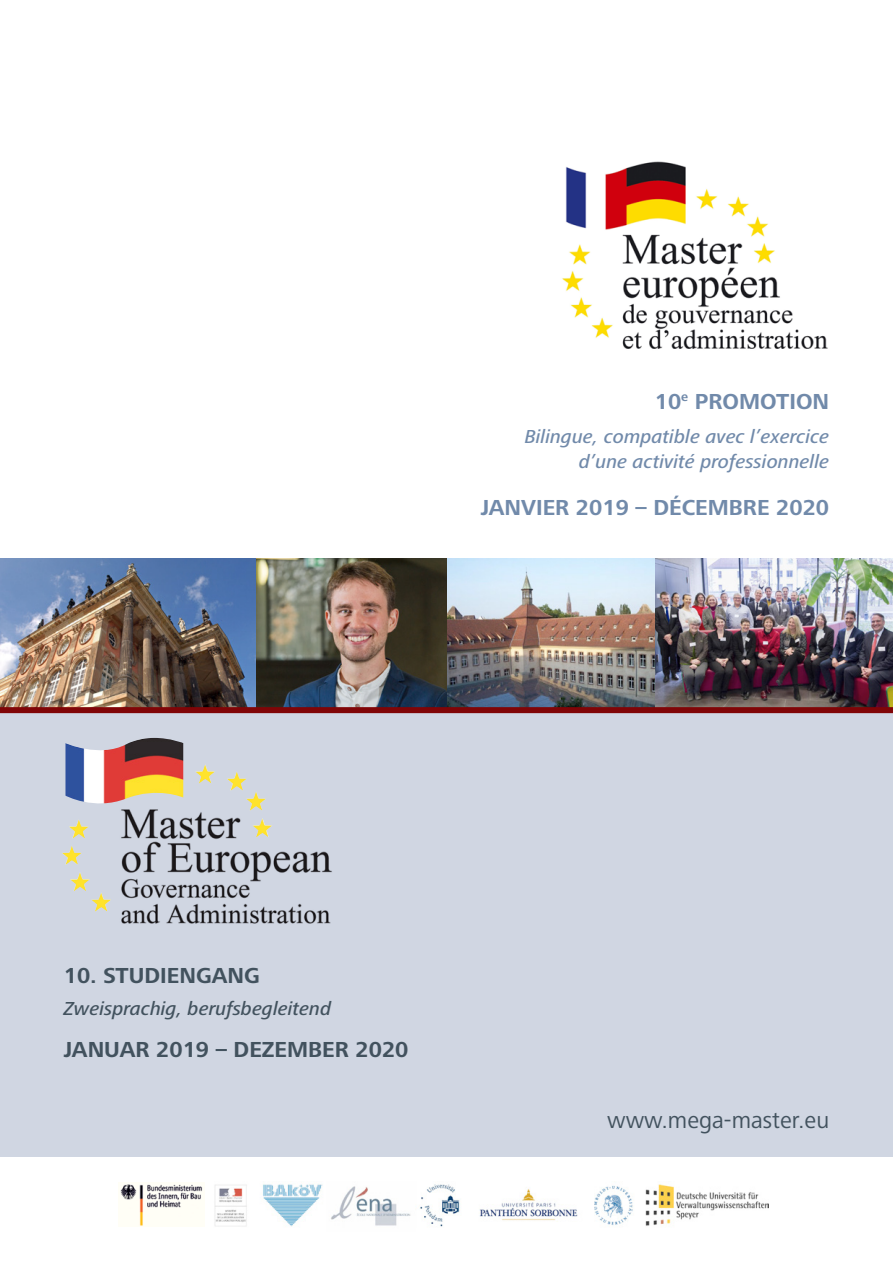
<style>
.page{position:relative;width:893px;height:1263px;background:#fff}
.page>*{position:absolute;margin:0;border:0;box-sizing:border-box;transform-origin:0 0}
.t1{font:24px "Frutiger Next LT";color:#42525e}
.t2{font:700 22.5px "Frutiger Next LT";color:#42525e}
.t3{font:700 22.5px "Frutiger Next LT";color:#718aaa}
.t4{font:italic 500 19.5px/25.5px "Frutiger Next LT";color:#718aaa;text-align:right}
.t5{font:italic 500 19.5px "Frutiger Next LT";color:#42525e}
</style>
<div class="page">
<div style="left:0;top:697px;width:893px;height:460px;background:#d0d6e2"></div>
<img style="left:0;top:558px;width:893px;height:149px">
<img style="left:562px;top:161px;width:266px;height:188px">
<img style="left:121px;top:809px;width:211px;height:115px">
<div style="left:0;top:707px;width:893px;height:6px;background:#800507"></div>
<img style="left:214px;top:1184px;width:555px;height:43px">
<img style="left:120px;top:1184px;width:83px;height:42px">
<img style="left:65px;top:738px;width:118px;height:66px">
<img style="left:195px;top:765px;width:20px;height:18px">
<img style="left:227px;top:772px;width:20px;height:19px">
<img style="left:246px;top:792px;width:20px;height:19px">
<img style="left:252px;top:818px;width:20px;height:19px">
<img style="left:69px;top:820px;width:20px;height:19px">
<img style="left:62px;top:846px;width:19px;height:19px">
<img style="left:70px;top:873px;width:20px;height:18px">
<img style="left:91px;top:893px;width:20px;height:19px">
<p class="t3" style="left:655px;top:389px;width:176px">10<sup>e</sup> PROMOTION</p>
<p class="t4" style="left:525px;top:423px;width:306px">Bilingue, compatible avec l’exercice d’une activité professionnelle</p>
<p class="t3" style="left:481px;top:495px;width:350px">JANVIER 2019 – DÉCEMBRE 2020</p>
<p class="t2" style="left:64px;top:963px;width:197px">10. STUDIENGANG</p>
<p class="t5" style="left:64px;top:998px;width:269px">Zweisprachig, berufsbegleitend</p>
<p class="t2" style="left:64px;top:1037px;width:346px">JANUAR 2019 – DEZEMBER 2020</p>
<p class="t1" style="left:607px;top:1107px;width:223px">www.mega-master.eu</p>
</div>
